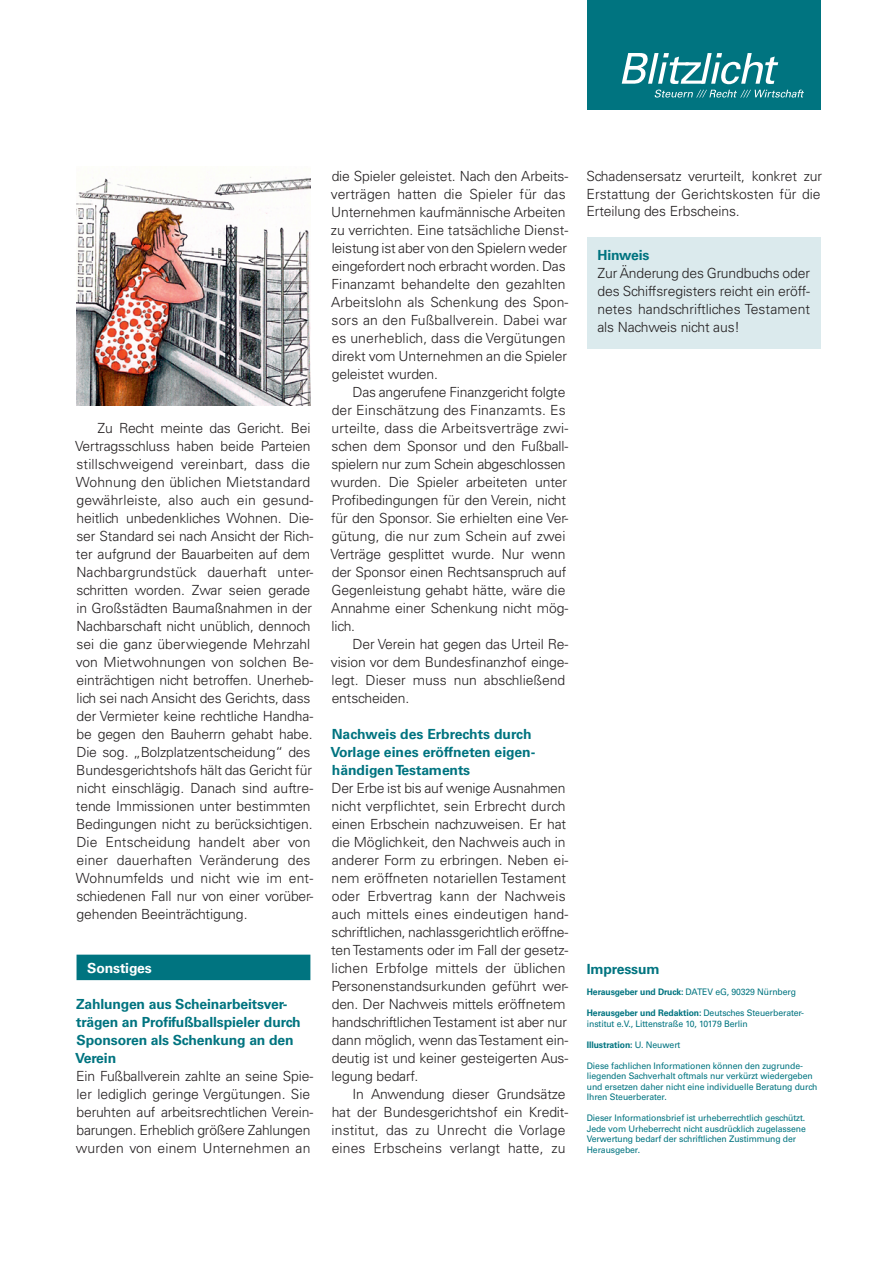
<style>
.page{position:relative;width:893px;height:1263px;background:#fff}
.page>*{position:absolute;margin:0;border:0;box-sizing:border-box;transform-origin:0 0}
.t1{font:300 13.95px/18px "Univers LT Std";letter-spacing:-.01em;color:#231f20}
.t2{font:700 13.95px/18px "Univers LT Std";letter-spacing:-.01em;color:#007480}
.t3{font:700 13.95px "Univers LT Std";letter-spacing:-.01em;color:#fff}
.t4{font:9px/10.5px "Univers LT Std";letter-spacing:-.01em;color:#007480;scale:.96 1}
.t5{font:700 9px "Univers LT Std";letter-spacing:-.01em;color:#007480;scale:.96 1}
.s1{font-weight:700}
.s2{font-weight:400}
</style>
<div class="page">
<div style="left:587px;top:0;width:234px;height:110px;background:#007480"></div>
<svg style="left:622px;top:53px;width:156px;height:31px"></svg>
<svg style="left:655px;top:90px;width:149px;height:8px"></svg>
<div style="left:587px;top:237px;width:234px;height:112px;background:#dbeaed"></div>
<div style="left:77px;top:955px;width:233px;height:25px;background:#007480"></div>
<img style="left:77px;top:176px;width:233px;height:229px">
<p class="t1" style="left:75px;top:419px;width:239px;text-indent:22px">Zu Recht meinte das Gericht. Bei Vertragsschluss haben beide Parteien stillschweigend vereinbart, dass die Wohnung den üblichen Mietstandard gewährleiste, also auch ein gesund&shy;heitlich unbedenkliches Wohnen. Die&shy;ser Standard sei nach Ansicht der Rich&shy;ter aufgrund der Bauarbeiten auf dem Nachbargrundstück dauerhaft unter&shy;schritten worden. Zwar seien gerade in Großstädten Baumaßnahmen in der Nachbarschaft nicht unüblich, dennoch sei die ganz überwiegende Mehrzahl von Mietwohnungen von solchen Be&shy;einträchtigen nicht betroffen. Unerheb&shy;lich sei nach Ansicht des Gerichts, dass der Vermieter keine rechtliche Handha&shy;be gegen den Bauherrn gehabt habe.<br>Die sog. „Bolzplatzentscheidung“ des Bundesgerichtshofs hält das Gericht für nicht einschlägig. Danach sind auftre&shy;tende Immissionen unter bestimmten Bedingungen nicht zu berücksichtigen.<br>Die Entscheidung handelt aber von einer dauerhaften Veränderung des Wohnumfelds und nicht wie im ent&shy;schiedenen Fall nur von einer vorüber&shy;gehenden Beeinträchtigung.</p>
<p class="t3" style="left:87px;top:959px;width:66px">Sonstiges</p>
<p class="t2" style="left:75px;top:995px;width:227px">Zahlungen aus Scheinarbeitsver&shy;trägen an Profifußballspieler durch<br>Sponsoren als Schenkung an den<br>Verein</p>
<p class="t1" style="left:76px;top:1067px;width:239px">Ein Fußballverein zahlte an seine Spie&shy;ler lediglich geringe Vergütungen. Sie beruhten auf arbeitsrechtlichen Verein&shy;barungen. Erheblich größere Zahlungen wurden von einem Unternehmen an</p>
<p class="t1" style="left:331px;top:167px;width:239px">die Spieler geleistet. Nach den Arbeits&shy;verträgen hatten die Spieler für das Unternehmen kaufmännische Arbeiten zu verrichten. Eine tatsächliche Dienst&shy;leistung ist aber von den Spielern weder eingefordert noch erbracht worden. Das Finanzamt behandelte den gezahlten Arbeitslohn als Schenkung des Spon&shy;sors an den Fußballverein. Dabei war es unerheblich, dass die Vergütungen direkt vom Unternehmen an die Spieler geleistet wurden.</p>
<p class="t1" style="left:330px;top:383px;width:239px;text-indent:22px">Das angerufene Finanzgericht folgte der Einschätzung des Finanzamts. Es urteilte, dass die Arbeitsverträge zwi&shy;schen dem Sponsor und den Fußball&shy;spielern nur zum Schein abgeschlossen wurden. Die Spieler arbeiteten unter Profibedingungen für den Verein, nicht für den Sponsor. Sie erhielten eine Ver&shy;gütung, die nur zum Schein auf zwei Verträge gesplittet wurde. Nur wenn der Sponsor einen Rechtsanspruch auf Gegenleistung gehabt hätte, wäre die Annahme einer Schenkung nicht mög&shy;lich.</p>
<p class="t1" style="left:331px;top:635px;width:239px;text-indent:22px">Der Verein hat gegen das Urteil Re&shy;vision vor dem Bundesfinanzhof einge&shy;legt. Dieser muss nun abschließend entscheiden.</p>
<p class="t2" style="left:330px;top:725px;width:207px">Nachweis des Erbrechts durch<br>Vorlage eines eröffneten eigen&shy;händigen Testaments</p>
<p class="t1" style="left:331px;top:779px;width:239px">Der Erbe ist bis auf wenige Ausnahmen nicht verpflichtet, sein Erbrecht durch einen Erbschein nachzuweisen. Er hat die Möglichkeit, den Nachweis auch in anderer Form zu erbringen. Neben ei&shy;nem eröffneten notariellen Testament oder Erbvertrag kann der Nachweis auch mittels eines eindeutigen hand&shy;schriftlichen, nachlassgerichtlich eröffne&shy;ten Testaments oder im Fall der gesetz&shy;lichen Erbfolge mittels der üblichen Personenstandsurkunden geführt wer&shy;den. Der Nachweis mittels eröffnetem handschriftlichen Testament ist aber nur dann möglich, wenn das Testament ein&shy;deutig ist und keiner gesteigerten Aus&shy;legung bedarf.</p>
<p class="t1" style="left:332px;top:1085px;width:238px;text-indent:21px">In Anwendung dieser Grundsätze hat der Bundesgerichtshof ein Kredit&shy;institut, das zu Unrecht die Vorlage eines Erbscheins verlangt hatte, zu</p>
<p class="t1" style="left:586px;top:167px;width:237px;text-align:justify">Schadensersatz verurteilt, konkret zur Erstattung der Gerichtskosten für die Erteilung des Erbscheins.</p>
<p class="t2" style="left:597px;top:246px;width:54px">Hinweis</p>
<p class="t1" style="left:597px;top:264px;width:214px;text-align:justify">Zur Änderung des Grundbuchs oder des Schiffsregisters reicht ein eröff&shy;netes handschriftliches Testament als Nachweis nicht aus!</p>
<p class="t2" style="left:587px;top:960px;width:74px">Impressum</p>
<p class="t4" style="left:587px;top:987px;width:219px"><span class="s1">Herausgeber und Druck:</span> DATEV eG, 90329 Nürnberg</p>
<p class="t4" style="left:587px;top:1008px;width:228px"><span class="s1">Herausgeber und Redaktion:</span> Deutsches Steuerberater&shy;institut e.V., Littenstraße 10, 10179 Berlin</p>
<p class="t5" style="left:587px;top:1039px;width:99px">Illustration: <span class="s2">U. Neuwert</span></p>
<p class="t4" style="left:587px;top:1060px;width:242px">Diese fachlichen Informationen können den zugrunde&shy;liegenden Sachverhalt oftmals nur verkürzt wiedergeben und ersetzen daher nicht eine individuelle Beratung durch Ihren Steuerberater.</p>
<p class="t4" style="left:587px;top:1113px;width:230px">Dieser Informationsbrief ist urheberrechtlich geschützt.<br>Jede vom Urheberrecht nicht ausdrücklich zugelassene Verwertung bedarf der schriftlichen Zustimmung der Herausgeber.</p>
</div>
